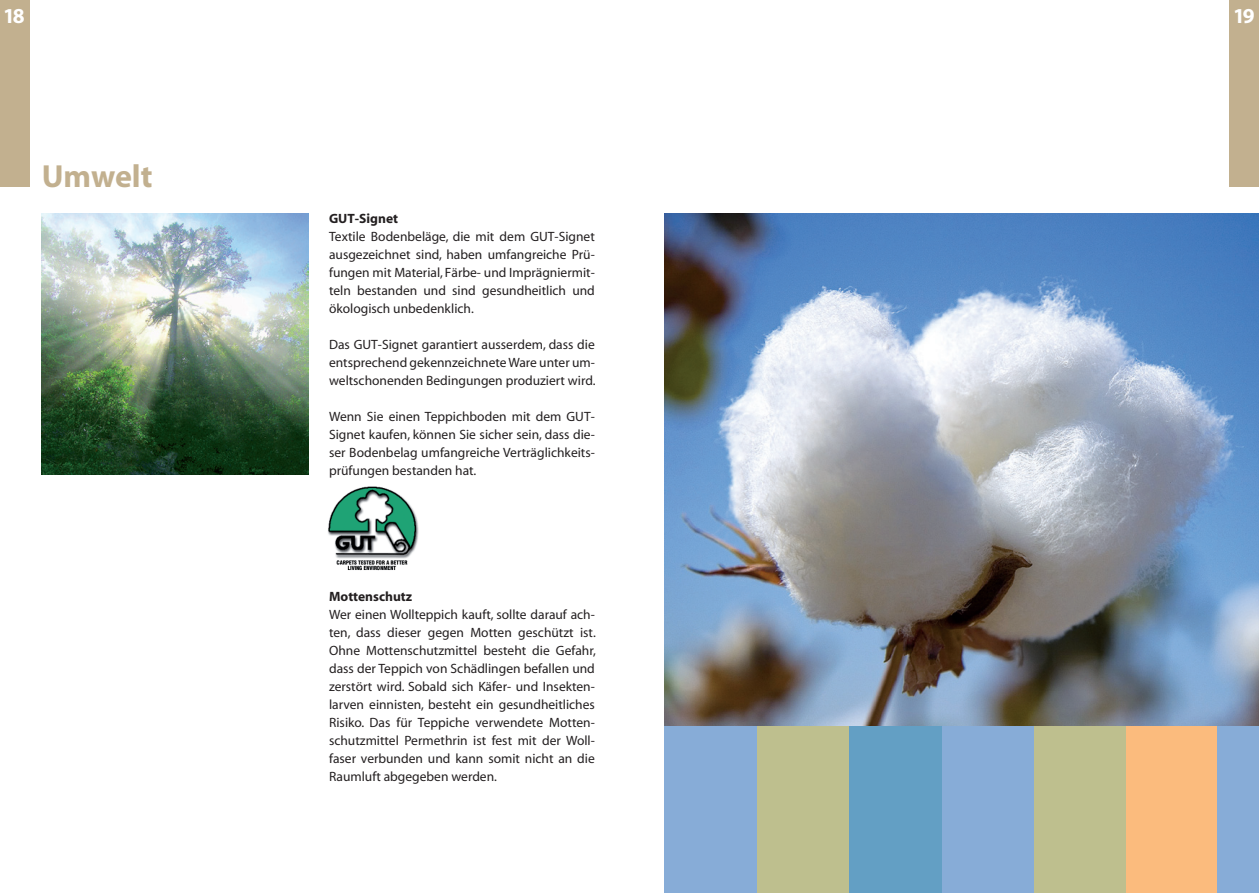
<style>
.page{position:relative;width:1259px;height:893px;background:#fff}
.page>*{position:absolute;margin:0;border:0;box-sizing:border-box;transform-origin:0 0}
.t1{font:700 32.1px "Myriad";color:#c2b08f}
.t2{font:700 21.3px "Myriad";color:#fff}
.t3{font:13.5px/18px "Myriad";color:#231f20;text-align:justify}
.t4{font:700 13.5px "Myriad";color:#231f20}
</style>
<div class="page">
<div style="left:0;top:0;width:30px;height:187px;background:#c2b08f"></div>
<img style="left:328px;top:486px;width:91px;height:85px">
<div style="left:1230px;top:0;width:29px;height:187px;background:#c2b08f"></div>
<img style="left:664px;top:213px;width:595px;height:514px">
<div style="left:664px;top:727px;width:93px;height:166px;background:#87acd7"></div>
<div style="left:941px;top:727px;width:93px;height:166px;background:#87acd7"></div>
<div style="left:757px;top:727px;width:92px;height:166px;background:#bebf8e"></div>
<div style="left:1034px;top:727px;width:93px;height:166px;background:#bebf8e"></div>
<div style="left:849px;top:727px;width:92px;height:166px;background:#639fc4"></div>
<div style="left:1126px;top:727px;width:93px;height:166px;background:#fbbb7d"></div>
<div style="left:1217px;top:727px;width:42px;height:166px;background:#87acd7"></div>
<img style="left:42px;top:213px;width:267px;height:262px">
<h2 class="t2" style="left:3px;top:5px;width:23px">18</h2>
<h1 class="t1" style="left:42px;top:159px;width:112px">Umwelt</h1>
<p class="t4" style="left:329px;top:211px;width:71px">GUT-Signet</p>
<p class="t3" style="left:329px;top:228px;width:267px">Textile Bodenbeläge, die mit dem GUT-Signet ausgezeichnet sind, haben umfangreiche Prü&shy;fungen mit Material, Färbe- und Imprägniermit&shy;teln bestanden und sind gesundheitlich und ökologisch unbedenklich.</p>
<p class="t3" style="left:329px;top:336px;width:268px">Das GUT-Signet garantiert ausserdem, dass die entsprechend gekennzeichnete Ware unter um&shy;weltschonenden Bedingungen produziert wird.</p>
<p class="t3" style="left:329px;top:408px;width:267px">Wenn Sie einen Teppichboden mit dem GUT-Signet kaufen, können Sie sicher sein, dass die&shy;ser Bodenbelag umfangreiche Verträglichkeits&shy;prüfungen bestanden hat.</p>
<p class="t4" style="left:329px;top:589px;width:85px">Mottenschutz</p>
<p class="t3" style="left:329px;top:606px;width:268px">Wer einen Wollteppich kauft, sollte darauf ach&shy;ten, dass dieser gegen Motten geschützt ist.<br>Ohne Mottenschutzmittel besteht die Gefahr, dass der Teppich von Schädlingen befallen und zerstört wird. Sobald sich Käfer- und Insekten&shy;larven einnisten, besteht ein gesundheitliches Risiko. Das für Teppiche verwendete Motten&shy;schutzmittel Permethrin ist fest mit der Woll&shy;faser verbunden und kann somit nicht an die Raumluft abgegeben werden.</p>
<h2 class="t2" style="left:1233px;top:5px;width:23px">19</h2>
</div>
